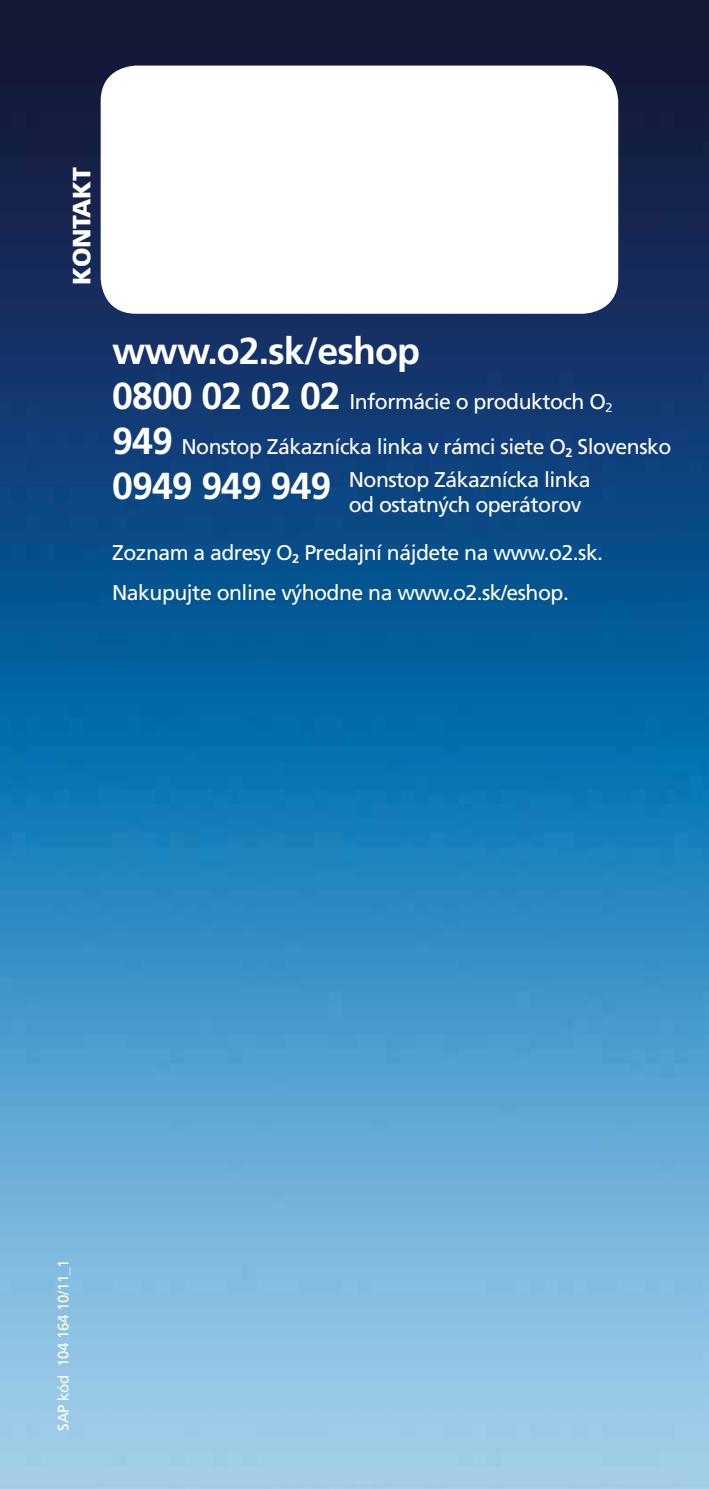
<style>
.page{position:relative;width:709px;height:1489px;background:#fff}
.page>*{position:absolute;margin:0;border:0;box-sizing:border-box;transform-origin:0 0}
.t1{font:700 37.5px "Frutiger CE";letter-spacing:-.025em;color:#fff}
.t2{font:900 25px "Frutiger CE";letter-spacing:-.02em;color:#fff}
.t3{font:21.25px/45px "Frutiger CE";letter-spacing:-.025em;color:#fff}
.t4{font:15px "Frutiger CE";letter-spacing:-.02em;color:#fff}
.s1{font-weight:700;font-size:37.5px}
</style>
<div class="page">
<img style="left:0;top:0;width:709px;height:1488px">
<div style="left:101px;top:66px;width:517px;height:248px;background:#fff;border-radius:35px"></div>
<p class="t2" style="left:67px;top:285px;width:119px;rotate:-90deg">KONTAKT</p>
<h1 class="t1" style="left:112px;top:329px;width:309px">www.o2.sk/eshop</h1>
<p class="t3" style="left:112px;top:379px;width:560px"><span class="s1">0800 02 02 02</span> Informácie o produktoch O<sub>2<br></sub><span class="s1">949</span> Nonstop Zákaznícka linka v rámci siete O<sub>2</sub> Slovensko</p>
<h1 class="t1" style="left:112px;top:464px;width:221px">0949 949 949</h1>
<p class="t3" style="left:349px;top:466px;width:243px;line-height:25.5px">Nonstop Zákaznícka linka od ostatných operátorov</p>
<p class="t3" style="left:112px;top:532px;width:492px;line-height:40px">Zoznam a adresy O<sub>2</sub> Predajní nájdete na www.o2.sk.<br>Nakupujte online výhodne na www.o2.sk/eshop.</p>
<p class="t4" style="left:55px;top:1430px;width:172px;rotate:-90deg">SAP kód 104 164 10/11_1</p>
</div>
